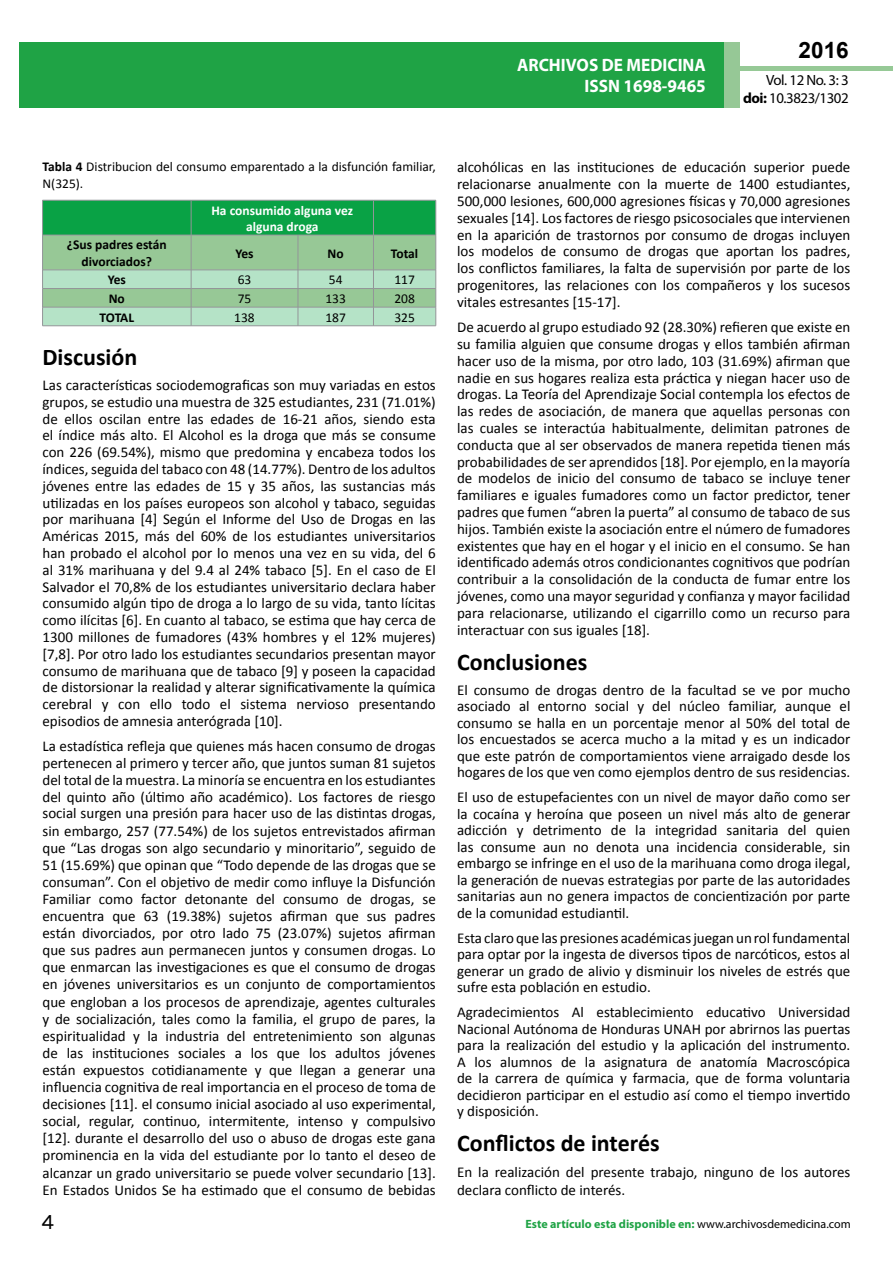
<style>
.page{position:relative;width:893px;height:1263px;background:#fff}
.page>*{position:absolute;margin:0;border:0;box-sizing:border-box;transform-origin:0 0}
.t1{font:25.5px "Tunga";color:#000}
.t2{font:700 24px "Calibri";color:#000}
.t3{font:700 22.5px "Arial";color:#000}
.t4{font:700 18px/21.6px "Myriad Pro";color:#fff;text-align:right;scale:.96 1}
.t5{font:15px/16.8px "Calibri";color:#000;text-align:justify}
.t6{font:14.85px/17.9px "Myriad Pro";letter-spacing:-.03em;color:#000;text-align:right}
.t7{font:13.5px/16.2px "Calibri";color:#000}
.t8{font:700 13.5px/16.2px "Calibri";color:#000;text-align:center}
.t9{font:700 13.5px/16.2px "Calibri";color:#fff;text-align:center}
.t10{font:700 12px "Myriad Pro";color:#1fa345}
.s1{font-weight:700}
.s2{color:#1da34a}
.s3{font-weight:400;color:#000}
</style>
<div class="page">
<div style="left:722px;top:66px;width:171px;height:5px;background:#96c996"></div>
<div style="left:19px;top:42px;width:706px;height:66px;background:#1fa345"></div>
<div style="left:725px;top:42px;width:15px;height:66px;background:#96c896"></div>
<svg style="left:42px;top:200px;width:395px;height:126px;background:#79c28e"></svg>
<hr style="left:43px;top:325px;width:148px;height:1px;background:#939598">
<hr style="left:191px;top:325px;width:107px;height:1px;background:#939598">
<hr style="left:298px;top:325px;width:75px;height:1px;background:#939598">
<hr style="left:373px;top:325px;width:63px;height:1px;background:#939598">
<p class="t4" style="left:517px;top:53px;width:198px">ARCHIVOS DE MEDICINA<br>ISSN 1698-9465</p>
<h3 class="t3" style="left:799px;top:35px;width:52px">2016</h3>
<p class="t6" style="left:743px;top:71px;width:107px">Vol. 12 No. 3: 3 <span class="s1">doi:</span> 10.3823/1302</p>
<p class="t7" style="left:43px;top:159px;width:395px"><span class="s1">Tabla 4</span> Distribucion del consumo emparentado a la disfunción familiar,<br>N(325).</p>
<p class="t9" style="left:211px;top:202px;width:143px">Ha consumido alguna vez alguna droga</p>
<p class="t8" style="left:67px;top:237px;width:101px">¿Sus padres están divorciados?</p>
<p class="t8" style="left:235px;top:245px;width:20px">Yes</p>
<p class="t8" style="left:328px;top:245px;width:18px">No</p>
<p class="t8" style="left:391px;top:245px;width:29px">Total</p>
<p class="t8" style="left:108px;top:272px;width:20px">Yes</p>
<p class="t7" style="left:238px;top:272px;width:15px">63</p>
<p class="t7" style="left:329px;top:272px;width:15px">54</p>
<p class="t7" style="left:394px;top:272px;width:22px">117</p>
<p class="t8" style="left:109px;top:290px;width:18px">No</p>
<p class="t7" style="left:238px;top:290px;width:15px">75</p>
<p class="t7" style="left:325px;top:290px;width:22px">133</p>
<p class="t7" style="left:394px;top:290px;width:22px">208</p>
<p class="t8" style="left:100px;top:309px;width:36px">TOTAL</p>
<p class="t7" style="left:234px;top:309px;width:22px">138</p>
<p class="t7" style="left:325px;top:309px;width:22px">187</p>
<p class="t7" style="left:394px;top:309px;width:22px">325</p>
<h2 class="t2" style="left:43px;top:341px;width:96px">Discusión</h2>
<p class="t5" style="left:43px;top:377px;width:395px">Las características sociodemograficas son muy variadas en estos grupos, se estudio una muestra de 325 estudiantes, 231 (71.01%) de ellos oscilan entre las edades de 16-21 años, siendo esta el índice más alto. El Alcohol es la droga que más se consume con 226 (69.54%), mismo que predomina y encabeza todos los índices, seguida del tabaco con 48 (14.77%). Dentro de los adultos jóvenes entre las edades de 15 y 35 años, las sustancias más utilizadas en los países europeos son alcohol y tabaco, seguidas por marihuana [4] Según el Informe del Uso de Drogas en las Américas 2015, más del 60% de los estudiantes universitarios han probado el alcohol por lo menos una vez en su vida, del 6 al 31% marihuana y del 9.4 al 24% tabaco [5]. En el caso de El Salvador el 70,8% de los estudiantes universitario declara haber consumido algún tipo de droga a lo largo de su vida, tanto lícitas como ilícitas [6]. En cuanto al tabaco, se estima que hay cerca de 1300 millones de fumadores (43% hombres y el 12% mujeres) [7,8]. Por otro lado los estudiantes secundarios presentan mayor consumo de marihuana que de tabaco [9] y poseen la capacidad de distorsionar la realidad y alterar significativamente la química cerebral y con ello todo el sistema nervioso presentando episodios de amnesia anterógrada [10].</p>
<p class="t5" style="left:43px;top:738px;width:395px">La estadística refleja que quienes más hacen consumo de drogas pertenecen al primero y tercer año, que juntos suman 81 sujetos del total de la muestra. La minoría se encuentra en los estudiantes del quinto año (último año académico). Los factores de riesgo social surgen una presión para hacer uso de las distintas drogas, sin embargo, 257 (77.54%) de los sujetos entrevistados afirman que “Las drogas son algo secundario y minoritario”, seguido de 51 (15.69%) que opinan que “Todo depende de las drogas que se consuman”. Con el objetivo de medir como influye la Disfunción Familiar como factor detonante del consumo de drogas, se encuentra que 63 (19.38%) sujetos afirman que sus padres están divorciados, por otro lado 75 (23.07%) sujetos afirman que sus padres aun permanecen juntos y consumen drogas. Lo que enmarcan las investigaciones es que el consumo de drogas en jóvenes universitarios es un conjunto de comportamientos que engloban a los procesos de aprendizaje, agentes culturales y de socialización, tales como la familia, el grupo de pares, la espiritualidad y la industria del entretenimiento son algunas de las instituciones sociales a los que los adultos jóvenes están expuestos cotidianamente y que llegan a generar una influencia cognitiva de real importancia en el proceso de toma de decisiones [11]. el consumo inicial asociado al uso experimental, social, regular, continuo, intermitente, intenso y compulsivo [12]. durante el desarrollo del uso o abuso de drogas este gana prominencia en la vida del estudiante por lo tanto el deseo de alcanzar un grado universitario se puede volver secundario [13].<br>En Estados Unidos Se ha estimado que el consumo de bebidas</p>
<p class="t5" style="left:457px;top:159px;width:395px">alcohólicas en las instituciones de educación superior puede relacionarse anualmente con la muerte de 1400 estudiantes, 500,000 lesiones, 600,000 agresiones físicas y 70,000 agresiones sexuales [14]. Los factores de riesgo psicosociales que intervienen en la aparición de trastornos por consumo de drogas incluyen los modelos de consumo de drogas que aportan los padres, los conflictos familiares, la falta de supervisión por parte de los progenitores, las relaciones con los compañeros y los sucesos vitales estresantes [15-17].</p>
<p class="t5" style="left:457px;top:319px;width:395px">De acuerdo al grupo estudiado 92 (28.30%) refieren que existe en su familia alguien que consume drogas y ellos también afirman hacer uso de la misma, por otro lado, 103 (31.69%) afirman que nadie en sus hogares realiza esta práctica y niegan hacer uso de drogas. La Teoría del Aprendizaje Social contempla los efectos de las redes de asociación, de manera que aquellas personas con las cuales se interactúa habitualmente, delimitan patrones de conducta que al ser observados de manera repetida tienen más probabilidades de ser aprendidos [18]. Por ejemplo, en la mayoría de modelos de inicio del consumo de tabaco se incluye tener familiares e iguales fumadores como un factor predictor, tener padres que fumen “abren la puerta” al consumo de tabaco de sus hijos. También existe la asociación entre el número de fumadores existentes que hay en el hogar y el inicio en el consumo. Se han identificado además otros condicionantes cognitivos que podrían contribuir a la consolidación de la conducta de fumar entre los jóvenes, como una mayor seguridad y confianza y mayor facilidad para relacionarse, utilizando el cigarrillo como un recurso para interactuar con sus iguales [18].</p>
<h2 class="t2" style="left:457px;top:646px;width:132px">Conclusiones</h2>
<p class="t5" style="left:457px;top:681px;width:395px">El consumo de drogas dentro de la facultad se ve por mucho asociado al entorno social y del núcleo familiar, aunque el consumo se halla en un porcentaje menor al 50% del total de los encuestados se acerca mucho a la mitad y es un indicador que este patrón de comportamientos viene arraigado desde los hogares de los que ven como ejemplos dentro de sus residencias.</p>
<p class="t5" style="left:457px;top:789px;width:395px">El uso de estupefacientes con un nivel de mayor daño como ser la cocaína y heroína que poseen un nivel más alto de generar adicción y detrimento de la integridad sanitaria del quien las consume aun no denota una incidencia considerable, sin embargo se infringe en el uso de la marihuana como droga ilegal, la generación de nuevas estrategias por parte de las autoridades sanitarias aun no genera impactos de concientización por parte de la comunidad estudiantil.</p>
<p class="t5" style="left:457px;top:929px;width:395px">Esta claro que las presiones académicas juegan un rol fundamental para optar por la ingesta de diversos tipos de narcóticos, estos al generar un grado de alivio y disminuir los niveles de estrés que sufre esta población en estudio.</p>
<p class="t5" style="left:457px;top:1004px;width:395px">Agradecimientos Al establecimiento educativo Universidad Nacional Autónoma de Honduras UNAH por abrirnos las puertas para la realización del estudio y la aplicación del instrumento.<br>A los alumnos de la asignatura de anatomía Macroscópica de la carrera de química y farmacia, que de forma voluntaria decidieron participar en el estudio así como el tiempo invertido y disposición.</p>
<h2 class="t2" style="left:457px;top:1128px;width:204px">Conflictos de interés</h2>
<p class="t5" style="left:457px;top:1163px;width:395px;line-height:18px">En la realización del presente trabajo, ninguno de los autores declara conflicto de interés.</p>
<h1 class="t1" style="left:41px;top:1205px;width:15px">4</h1>
<p class="t10" style="left:525px;top:1216px;width:327px">Este artículo esta disp<span class="s2">oni</span>ble en: <span class="s3">www.archivosdemedicina.com</span></p>
</div>
